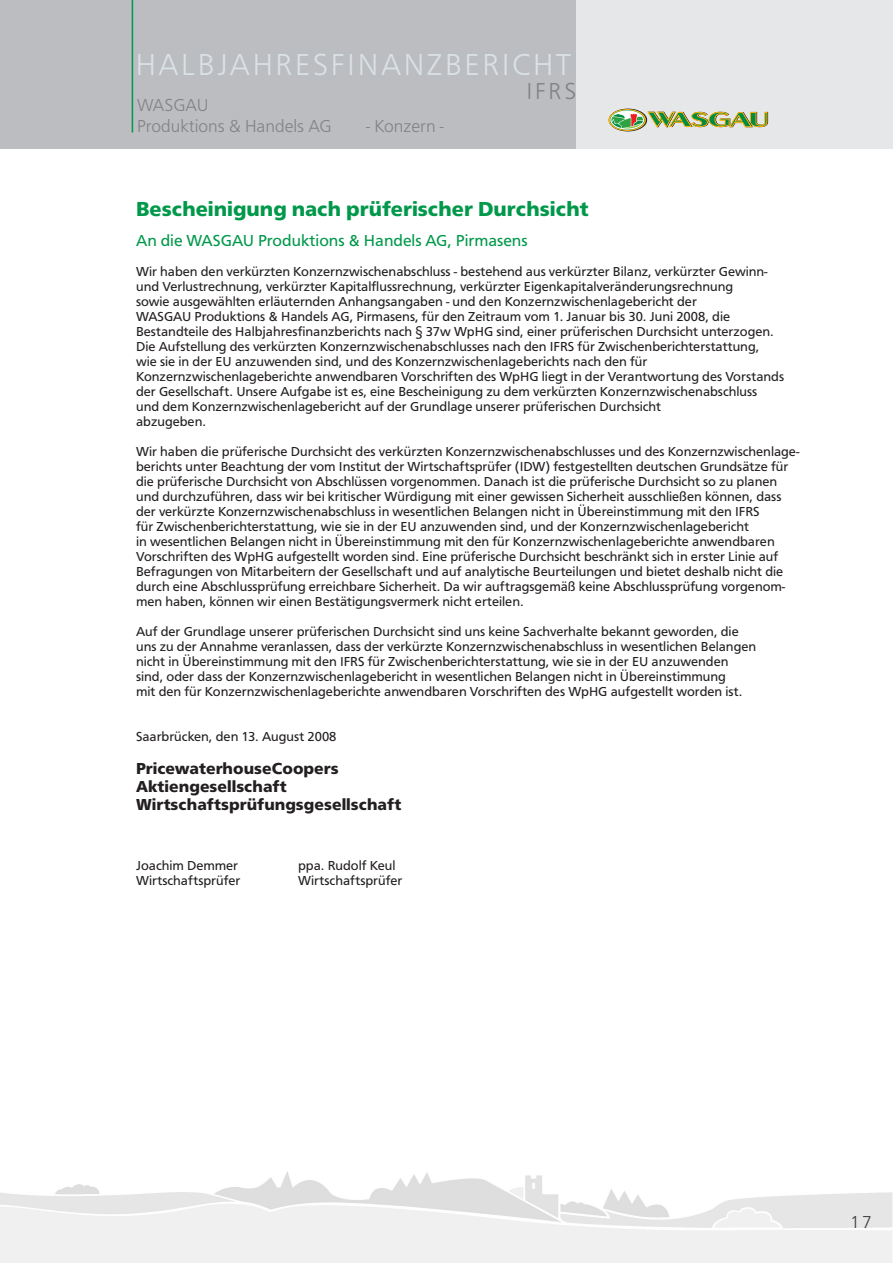
<style>
.page{position:relative;width:893px;height:1263px;background:#fff}
.page>*{position:absolute;margin:0;border:0;box-sizing:border-box;transform-origin:0 0}
.t1{font:300 31.5px "Frutus T";letter-spacing:.08em;color:#dae2e7}
.t2{font:300 24px "Frutus T";color:#808285}
.t3{font:700 21px "Frutus T";color:#00984a}
.t4{font:300 18px/21.6px "Frutus T";color:#808285}
.t5{font:300 18px "Frutus T";color:#3e3e3f}
.t6{font:700 16.5px/18px "Frutus T";color:#231f20}
.t7{font:16.5px "Frutus T";color:#00984a}
.t8{font:13.5px/15px "Frutus T";color:#231f20}
</style>
<div class="page">
<img style="left:293px;top:1173px;width:290px;height:31px">
<div style="left:544px;top:0;width:349px;height:149px;background:#e6e7e9"></div>
<div style="left:0;top:0;width:575px;height:149px;background:#bcbdc0"></div>
<hr style="left:132px;top:0;width:1px;height:132px;background:#00984a">
<div style="left:609px;top:109px;width:38px;height:22px;background:#544322;border:1px solid #231f20;border-radius:50%"></div>
<svg style="left:608px;top:109px;width:38px;height:22px"></svg>
<svg style="left:610px;top:110px;width:34px;height:20px"></svg>
<div style="left:611px;top:111px;width:33px;height:18px;border:1px solid #fff;border-radius:50%"></div>
<svg style="left:611px;top:112px;width:157px;height:17px"></svg>
<h1 class="t1" style="left:136px;top:49px;width:437px">HALBJAHRESFINANZBERICHT</h1>
<h2 class="t2" style="left:526px;top:79px;width:51px">IFRS</h2>
<h3 class="t4" style="left:137px;top:95px;width:196px">WASGAU<br>Produktions &amp; Handels AG</h3>
<h3 class="t4" style="left:366px;top:116px;width:79px">- Konzern -</h3>
<h3 class="t3" style="left:136px;top:200px;width:454px">Bescheinigung nach prüferischer Durchsicht</h3>
<p class="t7" style="left:136px;top:233px;width:393px">An die WASGAU Produktions &amp; Handels AG, Pirmasens</p>
<p class="t8" style="left:136px;top:265px;width:650px">Wir haben den verkürzten Konzernzwischenabschluss - bestehend aus verkürzter Bilanz, verkürzter Gewinn&shy;und Verlustrechnung, verkürzter Kapitalflussrechnung, verkürzter Eigenkapitalveränderungsrechnung<br>sowie ausgewählten erläuternden Anhangsangaben - und den Konzernzwischenlagebericht der<br>WASGAU Produktions &amp; Handels AG, Pirmasens, für den Zeitraum vom 1. Januar bis 30. Juni 2008, die Bestandteile des Halbjahresfinanzberichts nach § 37w WpHG sind, einer prüferischen Durchsicht unterzogen.<br>Die Aufstellung des verkürzten Konzernzwischenabschlusses nach den IFRS für Zwischenberichterstattung,<br>wie sie in der EU anzuwenden sind, und des Konzernzwischenlageberichts nach den für Konzernzwischenlageberichte anwendbaren Vorschriften des WpHG liegt in der Verantwortung des Vorstands der Gesellschaft. Unsere Aufgabe ist es, eine Bescheinigung zu dem verkürzten Konzernzwischenabschluss<br>und dem Konzernzwischenlagebericht auf der Grundlage unserer prüferischen Durchsicht<br>abzugeben.</p>
<p class="t8" style="left:136px;top:445px;width:665px">Wir haben die prüferische Durchsicht des verkürzten Konzernzwischenabschlusses und des Konzernzwischenlage&shy;berichts unter Beachtung der vom Institut der Wirtschaftsprüfer (IDW) festgestellten deutschen Grundsätze für die prüferische Durchsicht von Abschlüssen vorgenommen. Danach ist die prüferische Durchsicht so zu planen und durchzuführen, dass wir bei kritischer Würdigung mit einer gewissen Sicherheit ausschließen können, dass der verkürzte Konzernzwischenabschluss in wesentlichen Belangen nicht in Übereinstimmung mit den IFRS<br>für Zwischenberichterstattung, wie sie in der EU anzuwenden sind, und der Konzernzwischenlagebericht<br>in wesentlichen Belangen nicht in Übereinstimmung mit den für Konzernzwischenlageberichte anwendbaren Vorschriften des WpHG aufgestellt worden sind. Eine prüferische Durchsicht beschränkt sich in erster Linie auf Befragungen von Mitarbeitern der Gesellschaft und auf analytische Beurteilungen und bietet deshalb nicht die durch eine Abschlussprüfung erreichbare Sicherheit. Da wir auftragsgemäß keine Abschlussprüfung vorgenom&shy;men haben, können wir einen Bestätigungsvermerk nicht erteilen.</p>
<p class="t8" style="left:136px;top:625px;width:622px">Auf der Grundlage unserer prüferischen Durchsicht sind uns keine Sachverhalte bekannt geworden, die uns zu der Annahme veranlassen, dass der verkürzte Konzernzwischenabschluss in wesentlichen Belangen nicht in Übereinstimmung mit den IFRS für Zwischenberichterstattung, wie sie in der EU anzuwenden sind, oder dass der Konzernzwischenlagebericht in wesentlichen Belangen nicht in Übereinstimmung<br>mit den für Konzernzwischenlageberichte anwendbaren Vorschriften des WpHG aufgestellt worden ist.</p>
<p class="t8" style="left:136px;top:730px;width:202px">Saarbrücken, den 13. August 2008</p>
<p class="t6" style="left:136px;top:761px;width:267px">PricewaterhouseCoopers<br>Aktiengesellschaft<br>Wirtschaftsprüfungsgesellschaft</p>
<p class="t8" style="left:136px;top:859px;width:104px">Joachim Demmer</p>
<p class="t8" style="left:298px;top:859px;width:99px">ppa. Rudolf Keul</p>
<p class="t8" style="left:136px;top:874px;width:106px">Wirtschaftsprüfer</p>
<p class="t8" style="left:298px;top:874px;width:106px">Wirtschaftsprüfer</p>
<h3 class="t5" style="left:850px;top:1212px;width:23px">17</h3>
</div>
